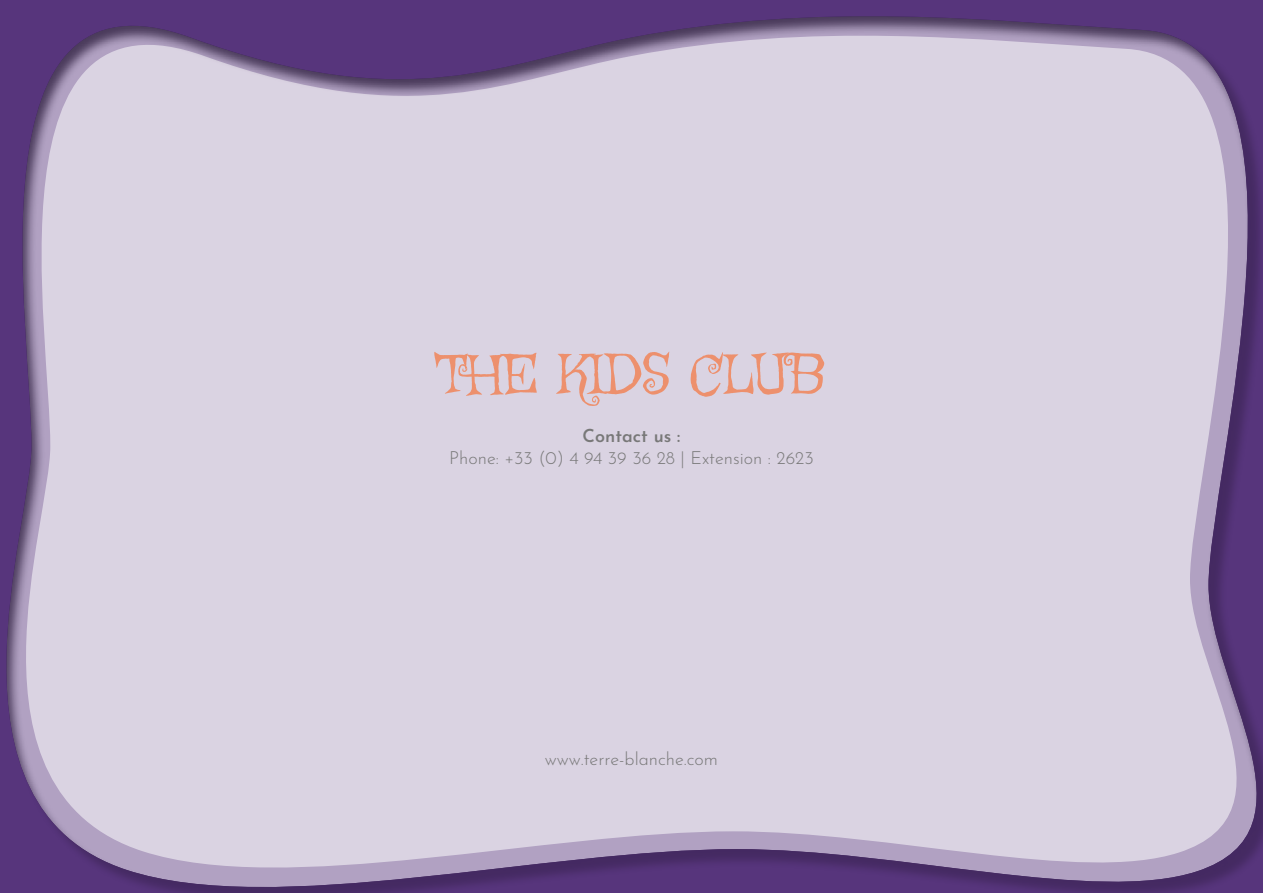
<style>
.page{position:relative;width:1263px;height:893px;background:#fff}
.page>*{position:absolute;margin:0;border:0;box-sizing:border-box;transform-origin:0 0}
.t1{font:54px "Griffy";color:#ed906d}
.t2{font:300 18px "Josefin Sans";color:#787878}
.t3{font:600 18px "Josefin Sans";color:#787878}
</style>
<div class="page">
<div style="left:0;top:4px;width:1263px;height:884px;background:#000;opacity:.75"></div>
<h1 class="t1" style="left:437px;top:341px;width:390px">THE KIDS CLUB</h1>
<p class="t3" style="left:583px;top:421px;width:99px">Contact us :</p>
<p class="t2" style="left:449px;top:444px;width:366px">Phone: +33 (0) 4 94 39 36 28 | Extension : 2623</p>
<p class="t2" style="left:545px;top:745px;width:175px">www.terre-blanche.com</p>
</div>
